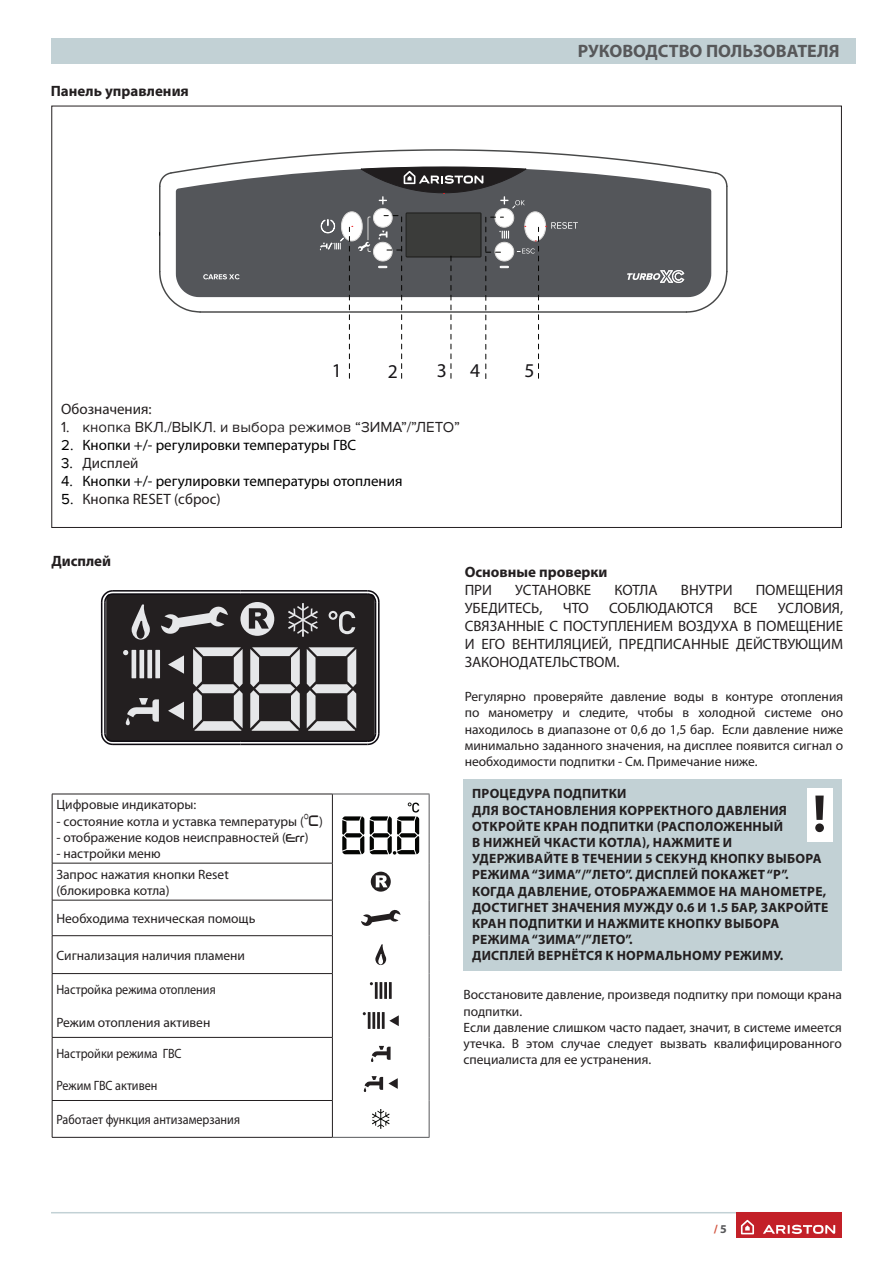
<style>
.page{position:relative;width:893px;height:1263px;background:#fff}
.page>*{position:absolute;margin:0;border:0;box-sizing:border-box;transform-origin:0 0}
.t1{font:19.5px "Myriad Pro";color:#171518}
.t2{font:700 18px "Myriad Pro";color:#57585a}
.t3{font:15px/18px "Myriad Pro";color:#231f20;text-align:justify}
.t4{font:15px "Myriad Pro";color:#000}
.t5{font:15px "Proxima Nova";color:#231f20}
.t6{font:700 15px "Myriad Pro";color:#231f20}
.t7{font:13.5px/16.2px "Myriad Pro";color:#231f20}
.t8{font:700 13.5px/16.2px "Myriad Pro";letter-spacing:.02em;color:#231f20}
.t9{font:13.5px "Myriad Pro";color:#231f20;scale:.9 1}
.t10{font:700 12px "Myriad Pro";color:#d2543f}
.s1{font-family:"Proxima Nova"}
.s2{font-family:"Proxima Nova";color:#000}
.s3{font-family:"Neuropol";font-size:17.85px}
.s4{font-family:"Neuropol"}
.s5{color:#57585a}
</style>
<div class="page">
<hr style="left:51px;top:1212px;width:791px;height:1px;background:#c2d1d5">
<div style="left:736px;top:1212px;width:106px;height:26px;background:#c32028"></div>
<svg style="left:741px;top:1220px;width:13px;height:14px"></svg>
<svg style="left:763px;top:1225px;width:72px;height:9px"></svg>
<div style="left:51px;top:38px;width:804px;height:26px;background:#c2d1d5"></div>
<svg style="left:159px;top:149px;width:569px;height:230px"></svg>
<div style="left:106px;top:594px;width:269px;height:147px;background:#231f20;border-radius:4px"></div>
<hr style="left:378px;top:602px;width:2px;height:131px;background:#0f0c12">
<hr style="left:240px;top:590px;width:128px;height:2px;background:#0f0c12">
<hr style="left:113px;top:590px;width:127px;height:2px;background:#0f0c12">
<hr style="left:101px;top:602px;width:1px;height:131px;background:#0f0c12">
<hr style="left:113px;top:744px;width:127px;height:1px;background:#0f0c12">
<hr style="left:240px;top:744px;width:128px;height:1px;background:#0f0c12">
<hr style="left:113px;top:740px;width:127px;height:2px;background:#0f0c12">
<hr style="left:240px;top:740px;width:128px;height:2px;background:#0f0c12">
<svg style="left:100px;top:713px;width:15px;height:33px"></svg>
<svg style="left:366px;top:731px;width:14px;height:15px"></svg>
<hr style="left:375px;top:602px;width:1px;height:131px;background:#0f0c12">
<hr style="left:104px;top:602px;width:2px;height:131px;background:#0f0c12">
<hr style="left:113px;top:593px;width:127px;height:2px;background:#0f0c12">
<hr style="left:240px;top:593px;width:128px;height:2px;background:#0f0c12">
<svg style="left:100px;top:590px;width:15px;height:33px"></svg>
<svg style="left:366px;top:590px;width:14px;height:32px"></svg>
<svg style="left:168px;top:655px;width:16px;height:19px"></svg>
<svg style="left:168px;top:701px;width:16px;height:19px"></svg>
<hr style="left:195px;top:730px;width:46px;height:1px;background:#fff">
<svg style="left:193px;top:647px;width:50px;height:83px"></svg>
<hr style="left:252px;top:730px;width:46px;height:1px;background:#fff">
<svg style="left:250px;top:647px;width:50px;height:83px"></svg>
<hr style="left:309px;top:730px;width:46px;height:1px;background:#fff">
<svg style="left:307px;top:647px;width:49px;height:83px"></svg>
<svg style="left:125px;top:698px;width:34px;height:27px"></svg>
<svg style="left:329px;top:611px;width:26px;height:23px"></svg>
<svg style="left:123px;top:650px;width:5px;height:5px"></svg>
<hr style="left:132px;top:650px;width:4px;height:28px;background:#e6e7e9">
<div style="left:139px;top:650px;width:5px;height:28px;background:#e6e7e9"></div>
<div style="left:147px;top:650px;width:5px;height:28px;background:#e6e7e9"></div>
<div style="left:155px;top:650px;width:5px;height:28px;background:#e6e7e9"></div>
<svg style="left:161px;top:606px;width:67px;height:28px"></svg>
<svg style="left:240px;top:602px;width:34px;height:34px"></svg>
<svg style="left:288px;top:603px;width:30px;height:34px"></svg>
<svg style="left:132px;top:604px;width:18px;height:36px"></svg>
<hr style="left:52px;top:794px;width:281px;height:1px;background:#231f20">
<hr style="left:52px;top:794px;width:1px;height:69px;background:#231f20">
<hr style="left:332px;top:794px;width:1px;height:69px;background:#231f20">
<hr style="left:52px;top:863px;width:281px;height:1px;background:#231f20">
<hr style="left:52px;top:863px;width:1px;height:37px;background:#231f20">
<hr style="left:332px;top:863px;width:1px;height:37px;background:#231f20">
<hr style="left:52px;top:900px;width:281px;height:1px;background:#231f20">
<hr style="left:52px;top:900px;width:1px;height:35px;background:#231f20">
<hr style="left:332px;top:900px;width:1px;height:35px;background:#231f20">
<hr style="left:52px;top:935px;width:281px;height:1px;background:#231f20">
<hr style="left:52px;top:936px;width:1px;height:37px;background:#231f20">
<hr style="left:332px;top:936px;width:1px;height:37px;background:#231f20">
<hr style="left:52px;top:973px;width:281px;height:1px;background:#231f20">
<hr style="left:52px;top:974px;width:1px;height:63px;background:#231f20">
<hr style="left:332px;top:974px;width:1px;height:63px;background:#231f20">
<hr style="left:52px;top:1037px;width:281px;height:1px;background:#231f20">
<hr style="left:52px;top:1037px;width:1px;height:63px;background:#231f20">
<hr style="left:332px;top:1037px;width:1px;height:63px;background:#231f20">
<hr style="left:52px;top:1100px;width:281px;height:1px;background:#231f20">
<hr style="left:52px;top:1101px;width:1px;height:36px;background:#231f20">
<hr style="left:332px;top:1101px;width:1px;height:36px;background:#231f20">
<hr style="left:52px;top:1137px;width:281px;height:1px;background:#231f20">
<hr style="left:429px;top:794px;width:1px;height:69px;background:#57585a">
<hr style="left:429px;top:863px;width:1px;height:37px;background:#57585a">
<hr style="left:429px;top:900px;width:1px;height:36px;background:#57585a">
<hr style="left:429px;top:936px;width:1px;height:37px;background:#57585a">
<hr style="left:429px;top:973px;width:1px;height:64px;background:#57585a">
<hr style="left:429px;top:1037px;width:1px;height:63px;background:#57585a">
<hr style="left:429px;top:1100px;width:1px;height:37px;background:#57585a">
<hr style="left:333px;top:794px;width:96px;height:1px;background:#57585a">
<hr style="left:333px;top:1137px;width:96px;height:1px;background:#57585a">
<svg style="left:342px;top:816px;width:22px;height:38px"></svg>
<svg style="left:370px;top:802px;width:49px;height:53px"></svg>
<svg style="left:371px;top:872px;width:20px;height:20px"></svg>
<svg style="left:361px;top:909px;width:40px;height:17px"></svg>
<svg style="left:375px;top:944px;width:11px;height:21px"></svg>
<hr style="left:375px;top:982px;width:3px;height:17px;background:#231f20">
<svg style="left:380px;top:982px;width:2px;height:17px"></svg>
<hr style="left:384px;top:982px;width:3px;height:17px;background:#231f20">
<hr style="left:389px;top:982px;width:3px;height:17px;background:#231f20">
<svg style="left:389px;top:1015px;width:10px;height:11px"></svg>
<svg style="left:363px;top:1012px;width:7px;height:17px"></svg>
<hr style="left:372px;top:1012px;width:3px;height:17px;background:#231f20">
<hr style="left:377px;top:1012px;width:3px;height:17px;background:#231f20">
<hr style="left:382px;top:1012px;width:3px;height:17px;background:#231f20">
<svg style="left:371px;top:1046px;width:20px;height:16px"></svg>
<svg style="left:364px;top:1076px;width:34px;height:16px"></svg>
<svg style="left:372px;top:1109px;width:18px;height:20px"></svg>
<div style="left:463px;top:780px;width:378px;height:191px;background:#c2d1d5"></div>
<div style="left:807px;top:788px;width:26px;height:53px;background:#fff"></div>
<svg style="left:815px;top:795px;width:9px;height:37px"></svg>
<p class="t6" style="left:51px;top:82px;width:140px">Панель управления</p>
<h2 class="t2" style="left:578px;top:41px;width:263px">РУКОВОДСТВО ПОЛЬЗОВАТЕЛЯ</h2>
<h1 class="t1" style="left:332px;top:360px;width:12px">1</h1>
<h1 class="t1" style="left:388px;top:361px;width:12px">2</h1>
<h1 class="t1" style="left:437px;top:360px;width:45px">3 4</h1>
<h1 class="t1" style="left:524px;top:360px;width:12px">5</h1>
<p class="t3" style="left:61px;top:400px;width:92px">Обозначения:</p>
<p class="t5" style="left:61px;top:418px;width:400px">1. кнопка ВКЛ./ВЫКЛ. и выбора режимов “ЗИМА”/”ЛЕТО”</p>
<p class="t4" style="left:61px;top:436px;width:296px"><span class="s1">2.</span> Кнопки +/- регулировки температуры ГВС</p>
<p class="t3" style="left:61px;top:454px;width:79px"><span class="s2">3.</span> Дисплей</p>
<p class="t4" style="left:61px;top:472px;width:343px"><span class="s1">4.</span> Кнопки +/- регулировки температуры отопления</p>
<p class="t3" style="left:61px;top:490px;width:161px"><span class="s2">5.</span> Кнопка RESET (сброс)</p>
<p class="t6" style="left:51px;top:553px;width:61px">Дисплей</p>
<p class="t7" style="left:56px;top:797px;width:142px">Цифровые индикаторы:</p>
<p class="t7" style="left:56px;top:813px;width:268px">- состояние котла и уставка температуры (<span class="s3">°C</span>)</p>
<p class="t7" style="left:56px;top:829px;width:254px">- отображение кодов неисправностей (<span class="s4">Err</span>)</p>
<p class="t7" style="left:56px;top:843px;width:174px;line-height:20.7px">- настройки меню<br>Запрос нажатия кнопки Reset</p>
<p class="t7" style="left:56px;top:876px;width:200px;line-height:28.2px">(блокировка котла)<br>Необходима техническая помощь</p>
<p class="t7" style="left:56px;top:947px;width:190px">Сигнализация наличия пламени</p>
<p class="t9" style="left:56px;top:982px;width:179px">Настройка режима отопления</p>
<p class="t7" style="left:56px;top:1014px;width:155px">Режим отопления активен</p>
<p class="t9" style="left:56px;top:1046px;width:141px">Настройки режима ГВС</p>
<p class="t9" style="left:56px;top:1078px;width:114px">Режим ГВС активен</p>
<p class="t9" style="left:56px;top:1112px;width:206px">Работает функция антизамерзания</p>
<p class="t6" style="left:465px;top:564px;width:144px">Основные проверки</p>
<p class="t3" style="left:465px;top:581px;width:29px">ПРИ</p>
<p class="t3" style="left:515px;top:581px;width:78px">УСТАНОВКЕ</p>
<p class="t3" style="left:614px;top:581px;width:45px">КОТЛА</p>
<p class="t3" style="left:681px;top:581px;width:53px">ВНУТРИ</p>
<p class="t3" style="left:756px;top:581px;width:89px">ПОМЕЩЕНИЯ</p>
<p class="t3" style="left:465px;top:599px;width:79px">УБЕДИТЕСЬ,</p>
<p class="t3" style="left:563px;top:599px;width:28px">ЧТО</p>
<p class="t3" style="left:609px;top:599px;width:106px">СОБЛЮДАЮТСЯ</p>
<p class="t3" style="left:733px;top:599px;width:26px">ВСЕ</p>
<p class="t3" style="left:465px;top:599px;width:380px;text-indent:313px">УСЛОВИЯ, СВЯЗАННЫЕ С ПОСТУПЛЕНИЕМ ВОЗДУХА В ПОМЕЩЕНИЕ И ЕГО ВЕНТИЛЯЦИЕЙ, ПРЕДПИСАННЫЕ ДЕЙСТВУЮЩИМ ЗАКОНОДАТЕЛЬСТВОМ.</p>
<p class="t7" style="left:465px;top:689px;width:380px;text-align:justify">Регулярно проверяйте давление воды в контуре отопления по манометру и следите, чтобы в холодной системе оно находилось в диапазоне от 0,6 до 1,5 бар. Если давление ниже минимально заданного значения, на дисплее появится сигнал о необходимости подпитки - См. Примечание ниже.</p>
<p class="t8" style="left:472px;top:786px;width:358px">ПРОЦЕДУРА ПОДПИТКИ<br>ДЛЯ ВОСТАНОВЛЕНИЯ КОРРЕКТНОГО ДАВЛЕНИЯ ОТКРОЙТЕ КРАН ПОДПИТКИ (РАСПОЛОЖЕННЫЙ<br>В НИЖНЕЙ ЧКАСТИ КОТЛА), НАЖМИТЕ И УДЕРЖИВАЙТЕ В ТЕЧЕНИИ 5 СЕКУНД КНОПКУ ВЫБОРА РЕЖИМА “ЗИМА”/”ЛЕТО”. ДИСПЛЕЙ ПОКАЖЕТ “P”.<br>КОГДА ДАВЛЕНИЕ, ОТОБРАЖАЕММОЕ НА МАНОМЕТРЕ, ДОСТИГНЕТ ЗНАЧЕНИЯ МУЖДУ 0.6 И 1.5 БАР, ЗАКРОЙТЕ КРАН ПОДПИТКИ И НАЖМИТЕ КНОПКУ ВЫБОРА РЕЖИМА “ЗИМА”/”ЛЕТО”.<br>ДИСПЛЕЙ ВЕРНЁТСЯ К НОРМАЛЬНОМУ РЕЖИМУ.</p>
<p class="t7" style="left:463px;top:987px;width:380px">Восстановите давление, произведя подпитку при помощи крана подпитки.<br>Если давление слишком часто падает, значит, в системе имеется утечка. В этом случае следует вызвать квалифицированного специалиста для ее устранения.</p>
<p class="t10" style="left:714px;top:1222px;width:15px">/ <span class="s5">5</span></p>
</div>
